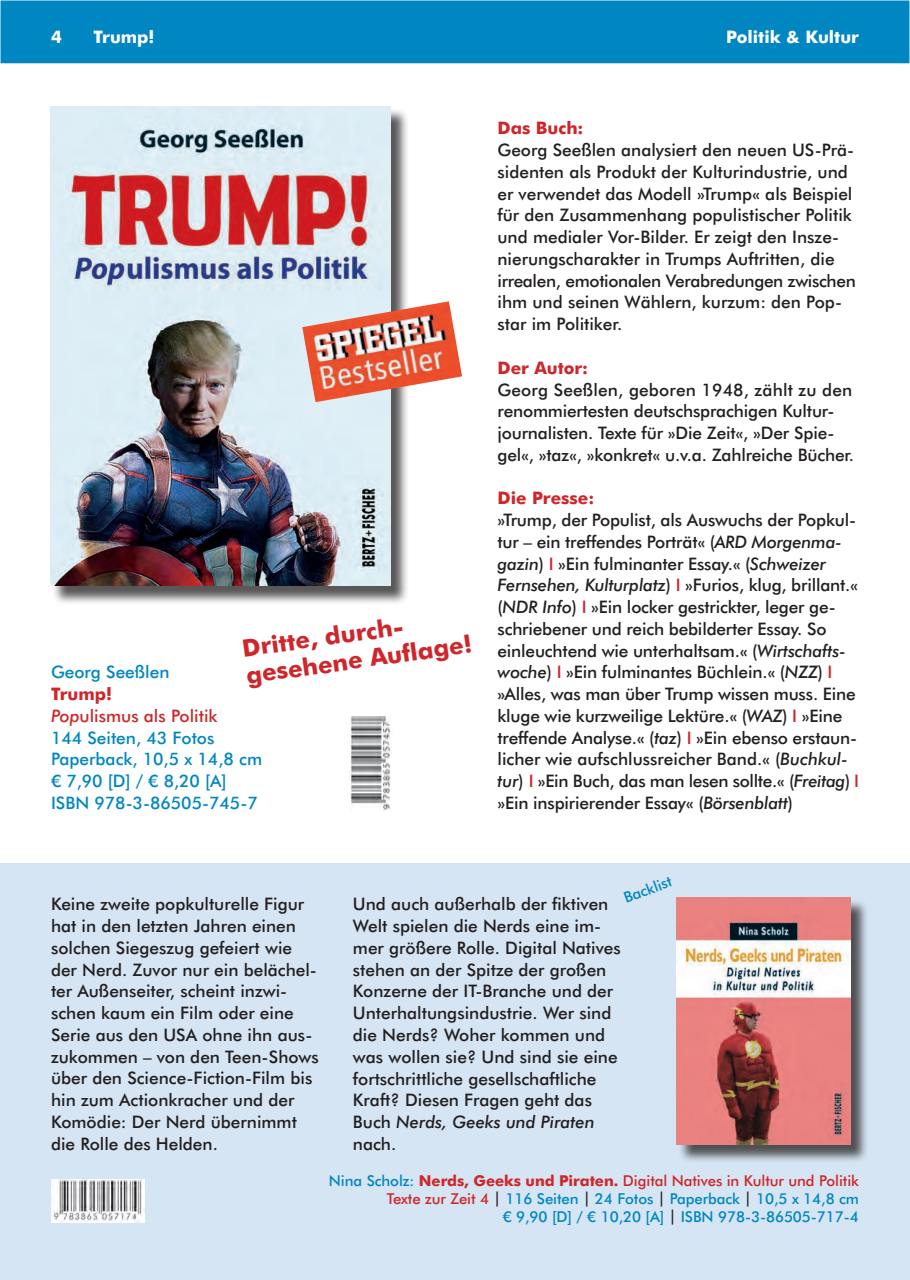
<style>
.page{position:relative;width:910px;height:1280px;background:#fff}
.page>*{position:absolute;margin:0;border:0;box-sizing:border-box;transform-origin:0 0}
.t1{font:700 24px/27px "Futura BT";color:#ce262a}
.t2{font:500 17.25px/21.8px "Futura BT";color:#231f20}
.t3{font:500 17.25px/21.8px "Futura BT";color:#0087c1}
.t4{font:700 17.25px "Futura BT";color:#ce262a}
.t5{font:700 17.25px "Futura BT";color:#fff}
.t6{font:500 15px/18px "Futura BT";letter-spacing:-.005em;color:#0087c1;text-align:right}
.s1{font-weight:700;color:#ce262a}
.s2{font-style:italic;color:#ce262a}
.s3{color:#ce262a}
.s4{font-style:italic}
.s5{color:#231f20}
</style>
<div class="page">
<div style="left:0;top:0;width:910px;height:64px;background:#0087c1"></div>
<img style="left:350px;top:716px;width:40px;height:94px">
<div style="left:52px;top:108px;width:363px;height:501px;background:#231f20;opacity:.75"></div>
<img style="left:50px;top:106px;width:341px;height:480px">
<div style="left:0;top:863px;width:910px;height:417px;background:#d6e5f3"></div>
<img style="left:51px;top:1180px;width:94px;height:42px">
<div style="left:678px;top:899px;width:197px;height:269px;background:#231f20;opacity:.75"></div>
<img style="left:676px;top:897px;width:174px;height:247px">
<img style="left:302px;top:301px;width:160px;height:101px">
<p class="t5" style="left:51px;top:26px;width:12px">4</p>
<p class="t5" style="left:94px;top:26px;width:62px">Trump!</p>
<p class="t5" style="left:726px;top:26px;width:134px">Politik &amp; Kultur</p>
<h1 class="t1" style="left:240px;top:635px;width:229px;rotate:-8deg">Dritte, durch&shy;gesehene Aufl age!</h1>
<p class="t3" style="left:51px;top:661px;width:120px">Georg Seeßlen</p>
<p class="t3" style="left:51px;top:683px;width:213px"><span class="s1">Trump!<br></span><span class="s2">Pop</span><span class="s3">ulismus als Politik<br></span>144 Seiten, 43 Fotos<br>Paperback, 10,5 x 14,8 cm ¤ 7,90 [D] / ¤ 8,20 [A]<br>ISBN 978-3-86505-745-7</p>
<p class="t4" style="left:497px;top:118px;width:88px">Das Buch:</p>
<p class="t2" style="left:497px;top:139px;width:360px">Georg Seeßlen analysiert den neuen US-Prä&shy;sidenten als Produkt der Kulturindustrie, und er verwendet das Modell »Trump« als Beispiel für den Zusammenhang populistischer Politik und medialer Vor-Bilder. Er zeigt den Insze&shy;nierungscharakter in Trumps Auftritten, die irrealen, emotionalen Verabredungen zwischen ihm und seinen Wählern, kurzum: den Pop&shy;star im Politiker.</p>
<p class="t4" style="left:497px;top:357px;width:92px">Der Autor:</p>
<p class="t2" style="left:497px;top:378px;width:358px">Georg Seeßlen, geboren 1948, zählt zu den renommiertesten deutschsprachigen Kultur&shy;journalisten. Texte für »Die Zeit«, »Der Spie&shy;gel«, »taz«, »konkret« u.v.a. Zahlreiche Bücher.</p>
<p class="t4" style="left:497px;top:488px;width:98px">Die Presse:</p>
<p class="t2" style="left:497px;top:509px;width:363px">»Trump, der Populist, als Auswuchs der Popkul&shy;tur – ein treffendes Porträt« (<span class="s4">ARD Morgenma&shy;gazin</span>) <span class="s3">I</span> »Ein fulminanter Essay.« (<span class="s4">Schweizer Fernsehen, Kulturplatz</span>) <span class="s3">I</span> »Furios, klug, brillant.« (<span class="s4">NDR Info</span>) <span class="s3">I</span> »Ein locker gestrickter, leger ge&shy;schriebener und reich bebilderter Essay. So einleuchtend wie unterhaltsam.« (<span class="s4">Wirtschafts&shy;woche</span>) <span class="s3">I</span> »Ein fulminantes Büchlein.« (<span class="s4">NZZ</span>) <span class="s3">I </span>»Alles, was man über Trump wissen muss. Eine kluge wie kurzweilige Lektüre.« (<span class="s4">WAZ</span>) <span class="s3">I</span> »Eine treffende Analyse.« (<span class="s4">taz</span>) <span class="s3">I</span> »Ein ebenso erstaun&shy;licher wie aufschlussreicher Band.« (<span class="s4">Buchkul&shy;tur</span>) <span class="s3">I</span> »Ein Buch, das man lesen sollte.« (<span class="s4">Freitag</span>) <span class="s3">I </span>»Ein inspirierender Essay« (<span class="s4">Börsenblatt</span>)</p>
<p class="t6" style="left:621px;top:889px;width:52px;rotate:-20deg">Backlist</p>
<p class="t2" style="left:51px;top:893px;width:269px">Keine zweite popkulturelle Figur hat in den letzten Jahren einen solchen Siegeszug gefeiert wie der Nerd. Zuvor nur ein belächel&shy;ter Außenseiter, scheint inzwi&shy;schen kaum ein Film oder eine<br>Serie aus den USA ohne ihn aus&shy;zukommen – von den Teen-Shows über den Science-Fiction-Film bis hin zum Actionkracher und der<br>Komödie: Der Nerd übernimmt die Rolle des Helden.</p>
<p class="t2" style="left:353px;top:893px;width:269px">Und auch außerhalb der fiktiven<br>Welt spielen die Nerds eine im&shy;mer größere Rolle. Digital Natives stehen an der Spitze der großen<br>Konzerne der IT-Branche und der<br>Unterhaltungsindustrie. Wer sind die Nerds? Woher kommen und was wollen sie? Und sind sie eine fortschrittliche gesellschaftliche<br>Kraft? Diesen Fragen geht das<br>Buch <span class="s4">Nerds, Geeks und Piraten </span>nach.</p>
<p class="t6" style="left:329px;top:1172px;width:531px">Nina Scholz: <span class="s1">Nerds, Geeks und Piraten.</span> <span class="s3">Digital Natives in Kultur und Politik<br>Texte zur Zeit 4</span> <span class="s5">|</span> 116 Seiten <span class="s5">|</span> 24 Fotos <span class="s5">|</span> Paperback <span class="s5">|</span> 10,5 x 14,8 cm<br>¤ 9,90 [D] / ¤ 10,20 [A] <span class="s5">|</span> ISBN 978-3-86505-717-4</p>
</div>
